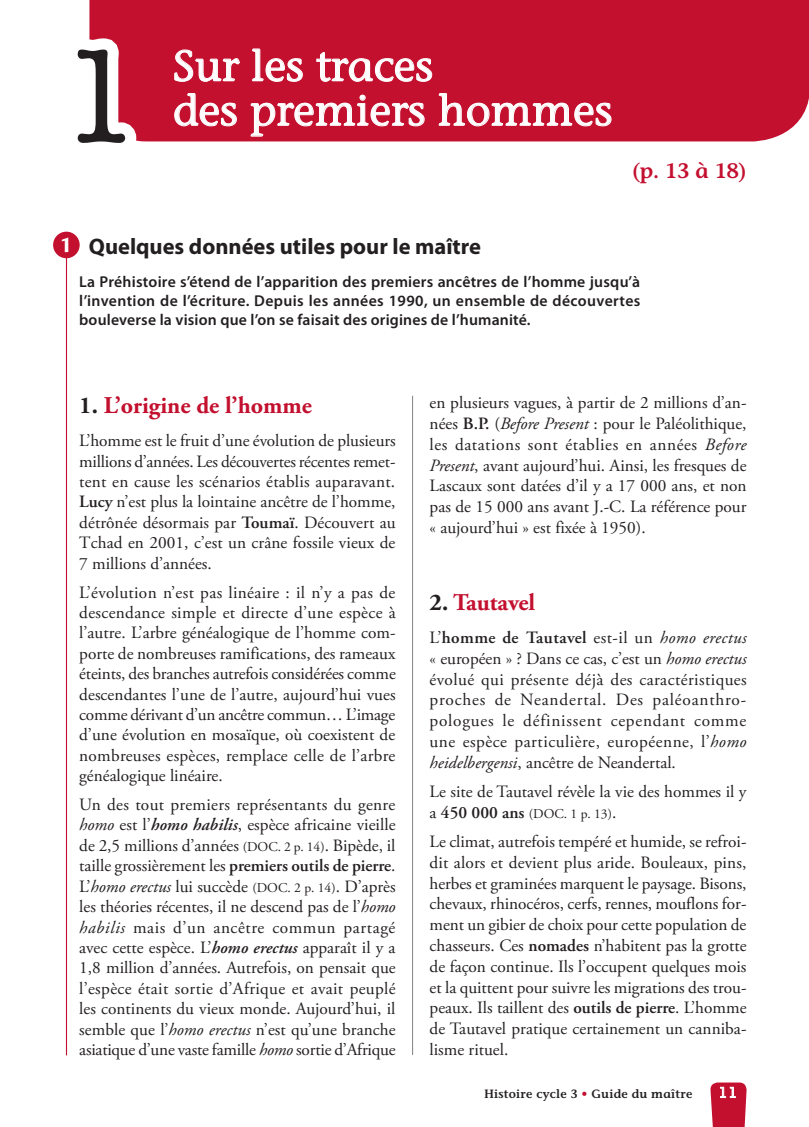
<style>
.page{position:relative;width:809px;height:1127px;background:#fff}
.page>*{position:absolute;margin:0;border:0;box-sizing:border-box;transform-origin:0 0}
.t1{font:500 133.95px "American Typewriter";color:#231f20}
.t2{font:500 43.2px/44.5px "Stone Informal Std";color:#fff}
.t3{font:700 24px "Adobe Garamond Pro";color:#c3102f}
.t4{font:700 22.5px "Myriad Pro";color:#231f20}
.t5{font:600 21px "Stone Informal Std";color:#c3102f}
.t6{font:17.25px/20.4px "Adobe Garamond Pro";color:#231f20;text-align:justify}
.t7{font:600 15.75px/18.9px "Myriad Pro";letter-spacing:.01em;color:#231f20;text-align:justify}
.t8{font:500 14.85px "American Typewriter";color:#fff}
.t9{font:13.5px "Adobe Garamond Pro";color:#231f20}
.t10{font:600 12px "Stone Informal Std";letter-spacing:.02em;color:#231f20}
.s1{font-family:"Cronos Pro";font-size:24px;color:#fff}
.s2{color:#231f20}
.s3{font-weight:600}
.s4{font-style:italic}
.s5{font-weight:600;font-style:italic}
.s6{font-size:13.5px}
.s7{font-size:17.25px}
.s8{font-weight:600;font-size:17.25px}
.s9{color:#c3102f}
</style>
<div class="page">
<div style="left:89px;top:1px;width:720px;height:140px;background:#c3102f"></div>
<svg style="left:89px;top:27px;width:58px;height:115px"></svg>
<svg style="left:174px;top:49px;width:67px;height:33px;background:#cd3852"></svg>
<svg style="left:251px;top:48px;width:52px;height:34px;background:#ce3d56"></svg>
<svg style="left:316px;top:52px;width:117px;height:30px;background:#ce3e57"></svg>
<svg style="left:174px;top:92px;width:63px;height:35px;background:#ce3d56"></svg>
<svg style="left:249px;top:94px;width:176px;height:43px;background:#cb314c"></svg>
<svg style="left:437px;top:92px;width:175px;height:35px;background:#cc3751"></svg>
<svg style="left:710px;top:1082px;width:37px;height:45px;background:#cb304b"></svg>
<hr style="left:66px;top:241px;width:1px;height:814px;background:#c3102f">
<div style="left:53px;top:232px;width:27px;height:26px;background:#c3102f;border-radius:50%"></div>
<hr style="left:412px;top:396px;width:1px;height:659px;background:#808285">
<h1 class="t1" style="left:57px;top:22px;width:90px">1</h1>
<h2 class="t2" style="left:173px;top:44px;width:440px">Sur les traces<br>des premiers hommes</h2>
<h3 class="t4" style="left:60px;top:232px;width:423px"><span class="s1">1</span> Quelques données utiles pour le maître</h3>
<p class="t5" style="left:632px;top:158px;width:116px">(p. 13 à 18)</p>
<p class="t7" style="left:79px;top:272px;width:562px">La Préhistoire s’étend de l’apparition des premiers ancêtres de l’homme jusqu’à l’invention de l’écriture. Depuis les années 1990, un ensemble de découvertes bouleverse la vision que l’on se faisait des origines de l’humanité.</p>
<h3 class="t3" style="left:79px;top:391px;width:234px"><span class="s2">1.</span> L’origine de l’homme</h3>
<p class="t6" style="left:79px;top:431px;width:318px">L’homme est le fruit d’une évolution de plusieurs millions d’années. Les découvertes récentes remet&shy;tent en cause les scénarios établis auparavant.<br><span class="s3">Lucy</span> n’est plus la lointaine ancêtre de l’homme, détrônée désormais par <span class="s3">Toumaï</span>. Découvert au Tchad en 2001, c’est un crâne fossile vieux de 7 millions d’années.</p>
<p class="t6" style="left:79px;top:582px;width:318px">L’évolution n’est pas linéaire : il n’y a pas de descendance simple et directe d’une espèce à l’autre. L’arbre généalogique de l’homme com&shy;porte de nombreuses ramifications, des rameaux éteints, des branches autrefois considérées comme descendantes l’une de l’autre, aujourd’hui vues comme dérivant d’un ancêtre commun… L’image d’une évolution en mosaïque, où coexistent de nombreuses espèces, remplace celle de l’arbre généalogique linéaire.</p>
<p class="t6" style="left:79px;top:795px;width:318px">Un des tout premiers représentants du genre <span class="s4">homo</span> est l’<span class="s5">homo habilis</span>, espèce africaine vieille de 2,5 millions d’années <span class="s6">(DOC. 2 p. 14)</span>. Bipède, il taille grossièrement les <span class="s3">premiers outils de pierre</span>.<br>L’<span class="s4">homo erectus</span> lui succède <span class="s6">(DOC. 2 p. 14)</span>. D’après les théories récentes, il ne descend pas de l’<span class="s4">homo habilis</span> mais d’un ancêtre commun partagé avec cette espèce. L’<span class="s5">homo erectus</span> apparaît il y a 1,8 million d’années. Autrefois, on pensait que l’espèce était sortie d’Afrique et avait peuplé les continents du vieux monde. Aujourd’hui, il semble que l’<span class="s4">homo erectus</span> n’est qu’une branche asiatique d’une vaste famille <span class="s4">homo</span> sortie d’Afrique</p>
<p class="t6" style="left:429px;top:393px;width:318px">en plusieurs vagues, à partir de 2 millions d’an&shy;nées <span class="s3">B.P.</span> (<span class="s4">Before Present</span> : pour le Paléolithique, les datations sont établies en années <span class="s4">Before Present</span>, avant aujourd’hui. Ainsi, les fresques de Lascaux sont datées d’il y a 17 000 ans, et non pas de 15 000 ans avant J.-C. La référence pour « aujourd’hui » est fixée à 1950).</p>
<h3 class="t3" style="left:429px;top:588px;width:107px"><span class="s2">2.</span> Tautavel</h3>
<p class="t6" style="left:429px;top:628px;width:319px">L’<span class="s3">homme de Tautavel</span> est-il un <span class="s4">homo erectus </span>« européen » ? Dans ce cas, c’est un <span class="s4">homo erectus </span>évolué qui présente déjà des caractéristiques proches de Neandertal. Des paléoanthro&shy;pologues le définissent cependant comme une espèce particulière, européenne, l’<span class="s4">homo heidelbergensi</span>, ancêtre de Neandertal.</p>
<p class="t6" style="left:429px;top:782px;width:318px">Le site de Tautavel révèle la vie des hommes il y</p>
<p class="t9" style="left:429px;top:805px;width:188px"><span class="s7">a</span> <span class="s8">450 000 ans</span> (DOC. 1 p. 13)<span class="s7">.</span></p>
<p class="t6" style="left:429px;top:832px;width:318px">Le climat, autrefois tempéré et humide, se refroi&shy;dit alors et devient plus aride. Bouleaux, pins, herbes et graminées marquent le paysage. Bisons, chevaux, rhinocéros, cerfs, rennes, mouflons for&shy;ment un gibier de choix pour cette population de chasseurs. Ces <span class="s3">nomades</span> n’habitent pas la grotte de façon continue. Ils l’occupent quelques mois et la quittent pour suivre les migrations des trou&shy;peaux. Ils taillent des <span class="s3">outils de pierre</span>. L’homme de Tautavel pratique certainement un canniba&shy;lisme rituel.</p>
<p class="t10" style="left:484px;top:1086px;width:210px">Histoire cycle 3 <span class="s9">•</span> Guide du maître</p>
<p class="t8" style="left:718px;top:1084px;width:21px">11</p>
</div>
